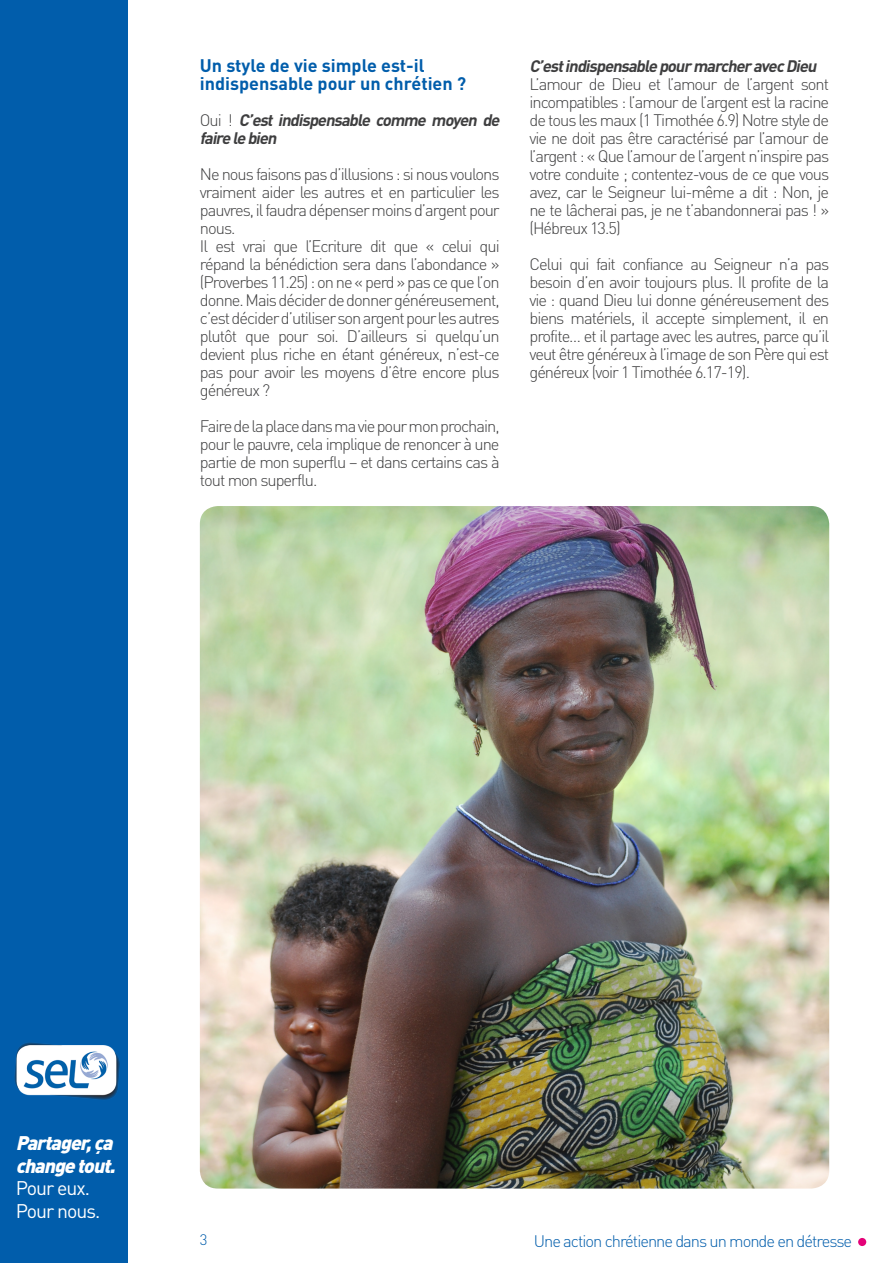
<style>
.page{position:relative;width:893px;height:1263px;background:#fff}
.page>*{position:absolute;margin:0;border:0;box-sizing:border-box;transform-origin:0 0}
.t1{font:italic 900 19.5px/22.5px "DIN Pro";color:#fff}
.t2{font:19.5px/22.5px "DIN Pro";letter-spacing:-.05em;color:#fff}
.t3{font:700 18px/18px "DIN Pro";color:#015dab}
.t4{font:300 16.5px/18px "DIN Pro";letter-spacing:-.06em;color:#3e3e3f;text-align:justify}
.t5{font:italic 700 16.5px/18px "DIN Pro";color:#3e3e3f}
.t6{font:300 16.5px "DIN Pro";letter-spacing:-.06em;color:#015dab}
.t7{font:300 15px "DIN Pro";color:#015dab}
.s1{font-weight:300;font-style:normal}
</style>
<div class="page">
<div style="left:0;top:0;width:128px;height:1263px;background:#015dab"></div>
<div style="left:858px;top:1238px;width:8px;height:8px;background:#e40278;border-radius:50%"></div>
<img style="left:14px;top:1042px;width:106px;height:58px">
<img style="left:200px;top:506px;width:629px;height:682px">
<p class="t3" style="left:200px;top:56px;width:268px">Un style de vie simple est-il indispensable pour un chrétien ?</p>
<p class="t5" style="left:200px;top:110px;width:305px"><span class="s1">O u i !</span> C’est indispensable comme moyen de fairelebien</p>
<p class="t4" style="left:200px;top:164px;width:301px">Ne nous faisons pas d’illusions : si nous voulons vraiment aider les autres et en particulier les pauvres, il faudra dépenser moins d’argent pour nous.</p>
<p class="t4" style="left:200px;top:236px;width:301px">Il est vrai que l’Ecriture dit que « celui qui répand la bénédiction sera dans l’abondance » (Proverbes 11.25) : on ne « perd » pas ce que l’on donne. Mais décider de donner généreusement, c’est décider d’utiliser son argent pour les autres plutôt que pour soi. D’ailleurs si quelqu’un devient plus riche en étant généreux, n’est-ce pas pour avoir les moyens d’être encore plus généreux ?</p>
<p class="t4" style="left:200px;top:416px;width:301px">Faire de la place dans ma vie pour mon prochain, pour le pauvre, cela implique de renoncer à une partie de mon superflu – et dans certains cas à tout mon superflu.</p>
<p class="t5" style="left:529px;top:56px;width:292px">C’estindispensablepourmarcheravecDieu</p>
<p class="t4" style="left:529px;top:74px;width:301px">L’amour de Dieu et l’amour de l’argent sont incompatibles : l’amour de l’argent est la racine de tous les maux (1 Timothée 6.9) Notre style de vie ne doit pas être caractérisé par l’amour de l’argent : « Que l’amour de l’argent n’inspire pas votre conduite ; contentez-vous de ce que vous avez, car le Seigneur lui-même a dit : Non, je ne te lâcherai pas, je ne t’abandonnerai pas ! » (Hébreux 13.5)</p>
<p class="t4" style="left:529px;top:254px;width:301px">Celui qui fait confiance au Seigneur n’a pas besoin d’en avoir toujours plus. Il profite de la vie : quand Dieu lui donne généreusement des biens matériels, il accepte simplement, il en profite… et il partage avec les autres, parce qu’il veut être généreux à l’image de son Père qui est généreux (voir 1 Timothée 6.17-19).</p>
<p class="t1" style="left:16px;top:1131px;width:106px">Partager,ça changetout.</p>
<p class="t2" style="left:16px;top:1176px;width:86px">Pour eux.<br>Pour nous.</p>
<p class="t7" style="left:200px;top:1230px;width:9px">3</p>
<p class="t6" style="left:534px;top:1229px;width:320px">Une action chrétienne dans un monde en détresse</p>
</div>
